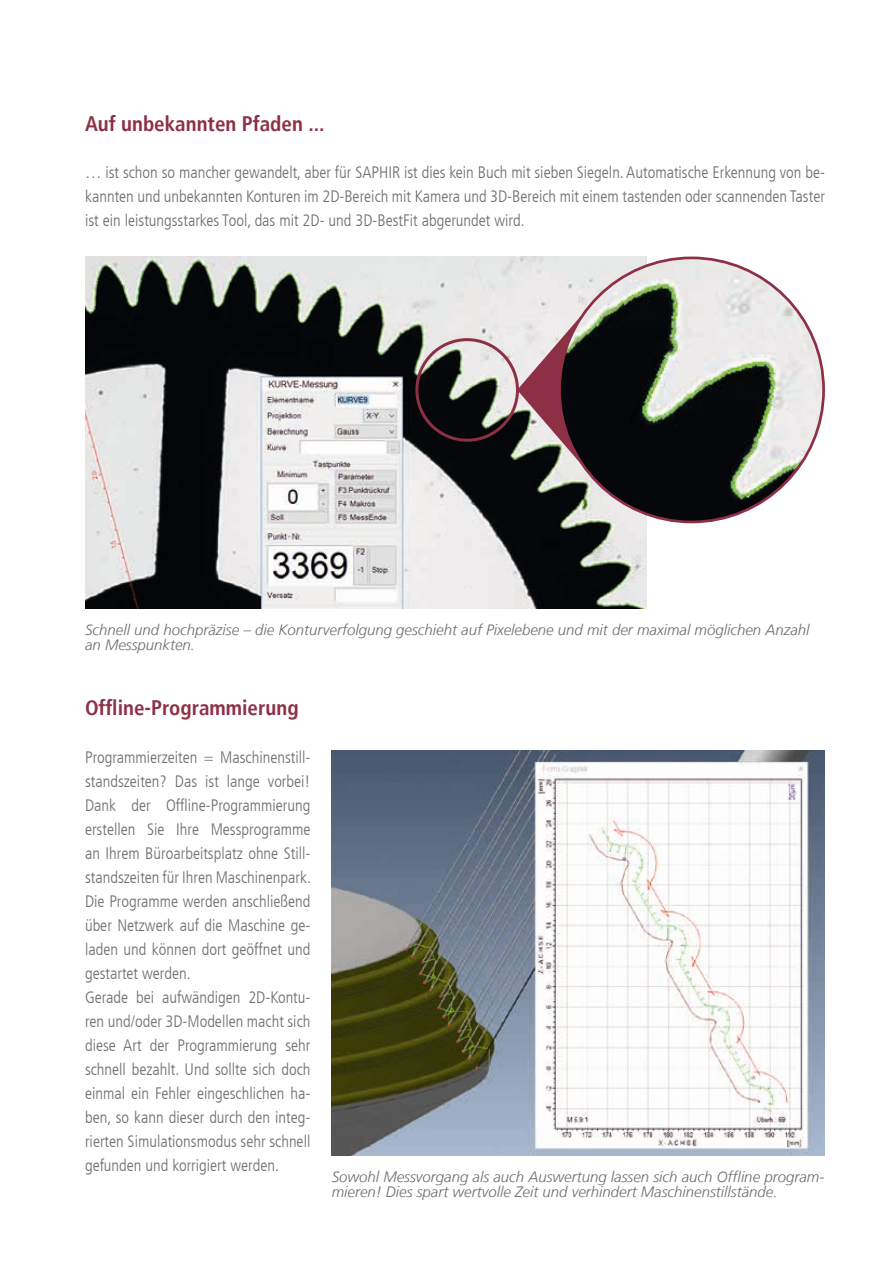
<style>
.page{position:relative;width:893px;height:1263px;background:#fff}
.page>*{position:absolute;margin:0;border:0;box-sizing:border-box;transform-origin:0 0}
.t1{font:700 condensed 21px "Frutiger LT";color:#8d2f45}
.t2{font:300 condensed 16.5px/24px "Frutiger LT";color:#6c6d70;text-align:justify}
.t3{font:italic 300 15px/15px "Frutiger LT";color:#6c6d70}
</style>
<div class="page">
<img style="left:332px;top:750px;width:493px;height:405px">
<img style="left:85px;top:257px;width:561px;height:351px">
<div style="left:415px;top:338px;width:104px;height:104px;border:3px solid #8d2f45;border-radius:50%"></div>
<svg style="left:517px;top:297px;width:80px;height:186px;background:#ae969a"></svg>
<img style="left:559px;top:258px;width:265px;height:264px;border-radius:132px">
<p class="t1" style="left:85px;top:111px;width:241px">Auf unbekannten Pfaden ...</p>
<p class="t2" style="left:85px;top:161px;width:741px">… ist schon so mancher gewandelt, aber für SAPHIR ist dies kein Buch mit sieben Siegeln. Automatische Erkennung von be&shy;kannten und unbekannten Konturen im 2D-Bereich mit Kamera und 3D-Bereich mit einem tastenden oder scannenden Taster ist ein leistungsstarkes Tool, das mit 2D- und 3D-BestFit abgerundet wird.</p>
<p class="t3" style="left:85px;top:622px;width:726px">Schnell und hochpräzise – die Konturverfolgung geschieht auf Pixelebene und mit der maximal möglichen Anzahl an Messpunkten.</p>
<p class="t1" style="left:85px;top:695px;width:215px">Offline-Programmierung</p>
<p class="t2" style="left:85px;top:745px;width:227px;text-align:left">Programmierzeiten = Maschinenstill&shy;standszeiten? Das ist lange vorbei!<br>Dank der Offline-Programmierung erstellen Sie Ihre Messprogramme an Ihrem Büroarbeitsplatz ohne Still&shy;standszeiten für Ihren Maschinenpark.<br>Die Programme werden anschließend über Netzwerk auf die Maschine ge&shy;laden und können dort geöffnet und gestartet werden.<br>Gerade bei aufwändigen 2D-Kontu&shy;ren und/oder 3D-Modellen macht sich diese Art der Programmierung sehr schnell bezahlt. Und sollte sich doch einmal ein Fehler eingeschlichen ha&shy;ben, so kann dieser durch den integ&shy;rierten Simulationsmodus sehr schnell gefunden und korrigiert werden.</p>
<p class="t3" style="left:332px;top:1169px;width:494px">Sowohl Messvorgang als auch Auswertung lassen sich auch Offline program&shy;mieren! Dies spart wertvolle Zeit und verhindert Maschinenstillstände.</p>
</div>
